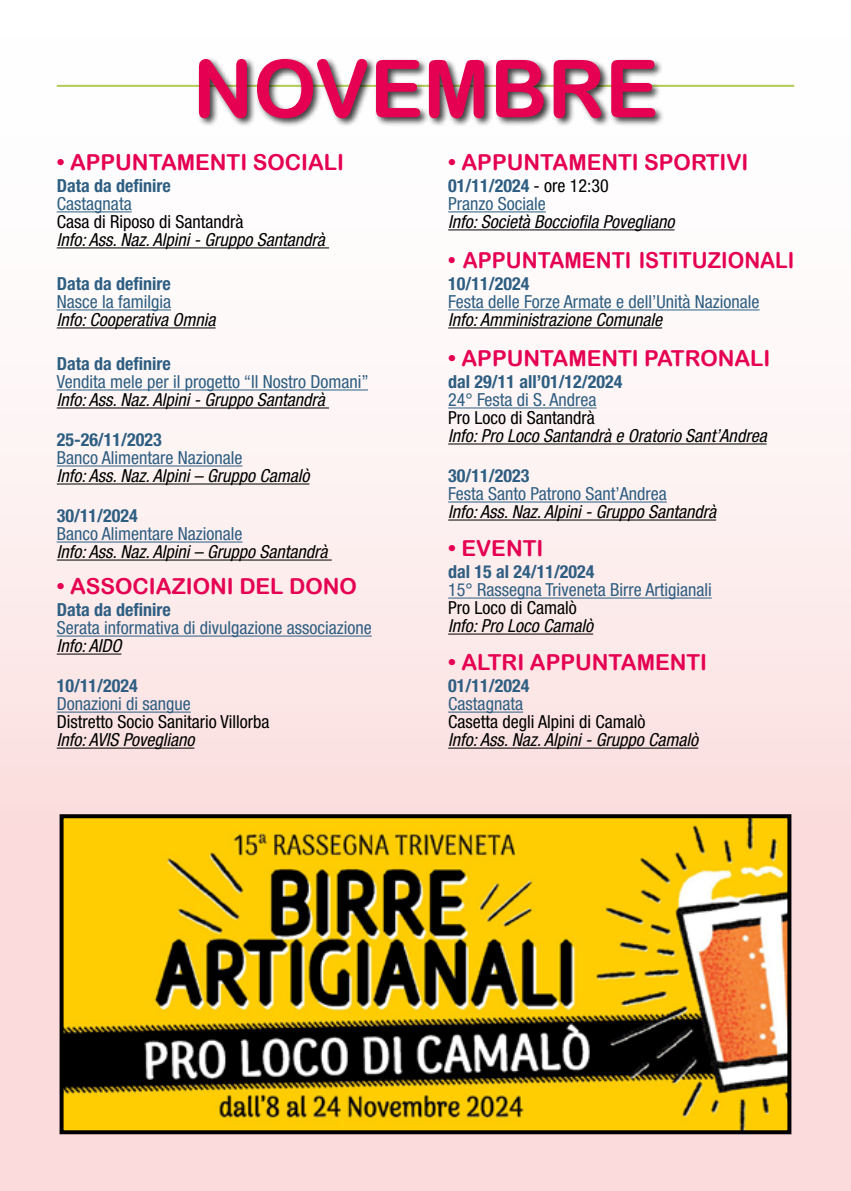
<style>
.page{position:relative;width:851px;height:1191px;background:#fff}
.page>*{position:absolute;margin:0;border:0;box-sizing:border-box;transform-origin:0 0}
.t1{font:80px "Arial Rounded MT Bold";color:#e50051}
.t2{font:22px "Arial Rounded MT Bold";color:#e50051}
.t3{font:22px "Arial Rounded MT Bold";color:#e50051;scale:.95 1}
.t4{font:italic condensed 18px "Helvetica Neue LT Std";color:#000}
.t5{font:condensed 18px/18px "Helvetica Neue LT Std";color:#2e5e82}
.t6{font:700 condensed 18px "Helvetica Neue LT Std";color:#2e5e82}
.t7{font:condensed 18px "Helvetica Neue LT Std";color:#000}
.s1{font-weight:700}
.s2{color:#000}
</style>
<div class="page">
<div style="left:0;top:0;width:850px;height:1191px;background:linear-gradient(to bottom,#fdffff,#f9d3d3)"></div>
<hr style="left:57px;top:211px;width:75px;height:1px;background:#2e5e82">
<hr style="left:57px;top:247px;width:272px;height:1px;background:#000">
<hr style="left:57px;top:309px;width:114px;height:1px;background:#2e5e82">
<hr style="left:57px;top:327px;width:158px;height:1px;background:#000">
<hr style="left:57px;top:389px;width:311px;height:1px;background:#2e5e82">
<hr style="left:57px;top:407px;width:272px;height:1px;background:#000">
<hr style="left:57px;top:465px;width:185px;height:1px;background:#2e5e82">
<hr style="left:57px;top:483px;width:252px;height:1px;background:#000">
<hr style="left:57px;top:541px;width:185px;height:1px;background:#2e5e82">
<hr style="left:57px;top:559px;width:275px;height:1px;background:#000">
<hr style="left:57px;top:635px;width:315px;height:1px;background:#2e5e82">
<hr style="left:57px;top:653px;width:64px;height:1px;background:#000">
<hr style="left:57px;top:711px;width:134px;height:1px;background:#2e5e82">
<hr style="left:57px;top:747px;width:137px;height:1px;background:#000">
<hr style="left:448px;top:211px;width:97px;height:1px;background:#2e5e82">
<hr style="left:448px;top:229px;width:226px;height:1px;background:#000">
<hr style="left:448px;top:309px;width:311px;height:1px;background:#2e5e82">
<hr style="left:448px;top:327px;width:214px;height:1px;background:#000">
<hr style="left:448px;top:407px;width:148px;height:1px;background:#2e5e82">
<hr style="left:448px;top:443px;width:318px;height:1px;background:#000">
<hr style="left:448px;top:501px;width:218px;height:1px;background:#2e5e82">
<hr style="left:448px;top:519px;width:268px;height:1px;background:#000">
<hr style="left:448px;top:597px;width:263px;height:1px;background:#2e5e82">
<hr style="left:448px;top:633px;width:145px;height:1px;background:#000">
<hr style="left:448px;top:711px;width:75px;height:1px;background:#2e5e82">
<hr style="left:448px;top:747px;width:250px;height:1px;background:#000">
<hr style="left:57px;top:85px;width:737px;height:2px;background:#aecc53">
<div style="left:196px;top:57px;width:468px;height:71px;background:#000;opacity:.75"></div>
<img style="left:65px;top:819px;width:721px;height:310px">
<div style="left:60px;top:814px;width:731px;height:320px;border:4px solid #000"></div>
<h1 class="t1" style="left:192px;top:42px;width:467px">NOVEMBRE</h1>
<p class="t2" style="left:57px;top:149px;width:289px">• APPUNTAMENTI SOCIALI</p>
<p class="t6" style="left:57px;top:175px;width:115px">Data da definire</p>
<p class="t5" style="left:57px;top:195px;width:76px">Castagnata</p>
<p class="t7" style="left:57px;top:211px;width:188px">Casa di Riposo di Santandrà</p>
<p class="t4" style="left:57px;top:229px;width:269px">Info: Ass. Naz. Alpini - Gruppo Santandrà</p>
<p class="t6" style="left:57px;top:273px;width:115px">Data da definire</p>
<p class="t5" style="left:57px;top:293px;width:116px">Nasce la familgia</p>
<p class="t4" style="left:57px;top:309px;width:160px">Info: Cooperativa Omnia</p>
<p class="t6" style="left:57px;top:353px;width:115px">Data da definire</p>
<p class="t5" style="left:57px;top:373px;width:313px">Vendita mele per il progetto “Il Nostro Domani”</p>
<p class="t4" style="left:57px;top:389px;width:269px">Info: Ass. Naz. Alpini - Gruppo Santandrà</p>
<p class="t6" style="left:57px;top:429px;width:107px">25-26/11/2023</p>
<p class="t5" style="left:57px;top:449px;width:187px">Banco Alimentare Nazionale</p>
<p class="t4" style="left:57px;top:465px;width:254px">Info: Ass. Naz. Alpini – Gruppo Camalò</p>
<p class="t6" style="left:57px;top:505px;width:83px">30/11/2024</p>
<p class="t5" style="left:57px;top:525px;width:187px">Banco Alimentare Nazionale</p>
<p class="t4" style="left:57px;top:541px;width:272px">Info: Ass. Naz. Alpini – Gruppo Santandrà</p>
<p class="t2" style="left:57px;top:573px;width:302px">• ASSOCIAZIONI DEL DONO</p>
<p class="t6" style="left:57px;top:599px;width:115px">Data da definire</p>
<p class="t5" style="left:57px;top:619px;width:316px">Serata informativa di divulgazione associazione</p>
<p class="t4" style="left:57px;top:635px;width:66px">Info: AIDO</p>
<p class="t6" style="left:57px;top:675px;width:83px">10/11/2024</p>
<p class="t5" style="left:57px;top:695px;width:135px">Donazioni di sangue</p>
<p class="t7" style="left:57px;top:711px;width:214px">Distretto Socio Sanitario Villorba</p>
<p class="t4" style="left:57px;top:729px;width:139px">Info: AVIS Povegliano</p>
<p class="t2" style="left:448px;top:149px;width:302px">• APPUNTAMENTI SPORTIVI</p>
<p class="t5" style="left:448px;top:177px;width:162px"><span class="s1">01/11/2024</span> <span class="s2">- ore 12:30<br></span>Pranzo Sociale</p>
<p class="t4" style="left:448px;top:211px;width:228px">Info: Società Bocciofila Povegliano</p>
<p class="t3" style="left:448px;top:247px;width:366px">• APPUNTAMENTI ISTITUZIONALI</p>
<p class="t6" style="left:448px;top:273px;width:83px">10/11/2024</p>
<p class="t5" style="left:448px;top:293px;width:313px">Festa delle Forze Armate e dell’Unità Nazionale</p>
<p class="t4" style="left:448px;top:309px;width:215px">Info: Amministrazione Comunale</p>
<p class="t2" style="left:448px;top:345px;width:323px">• APPUNTAMENTI PATRONALI</p>
<p class="t6" style="left:448px;top:371px;width:176px">dal 29/11 all’01/12/2024</p>
<p class="t5" style="left:448px;top:391px;width:150px">24° Festa di S. Andrea</p>
<p class="t7" style="left:448px;top:407px;width:148px">Pro Loco di Santandrà</p>
<p class="t4" style="left:448px;top:425px;width:320px">Info: Pro Loco Santandrà e Oratorio Sant’Andrea</p>
<p class="t6" style="left:448px;top:465px;width:83px">30/11/2023</p>
<p class="t5" style="left:448px;top:485px;width:220px">Festa Santo Patrono Sant’Andrea</p>
<p class="t4" style="left:448px;top:501px;width:269px">Info: Ass. Naz. Alpini - Gruppo Santandrà</p>
<p class="t2" style="left:448px;top:535px;width:97px">• EVENTI</p>
<p class="t6" style="left:448px;top:561px;width:148px">dal 15 al 24/11/2024</p>
<p class="t5" style="left:448px;top:581px;width:265px">15° Rassegna Triveneta Birre Artigianali</p>
<p class="t7" style="left:448px;top:597px;width:130px">Pro Loco di Camalò</p>
<p class="t4" style="left:448px;top:615px;width:146px">Info: Pro Loco Camalò</p>
<p class="t2" style="left:448px;top:649px;width:260px">• ALTRI APPUNTAMENTI</p>
<p class="t6" style="left:448px;top:675px;width:83px">01/11/2024</p>
<p class="t5" style="left:448px;top:695px;width:76px">Castagnata</p>
<p class="t7" style="left:448px;top:711px;width:199px">Casetta degli Alpini di Camalò</p>
<p class="t4" style="left:448px;top:729px;width:251px">Info: Ass. Naz. Alpini - Gruppo Camalò</p>
</div>
